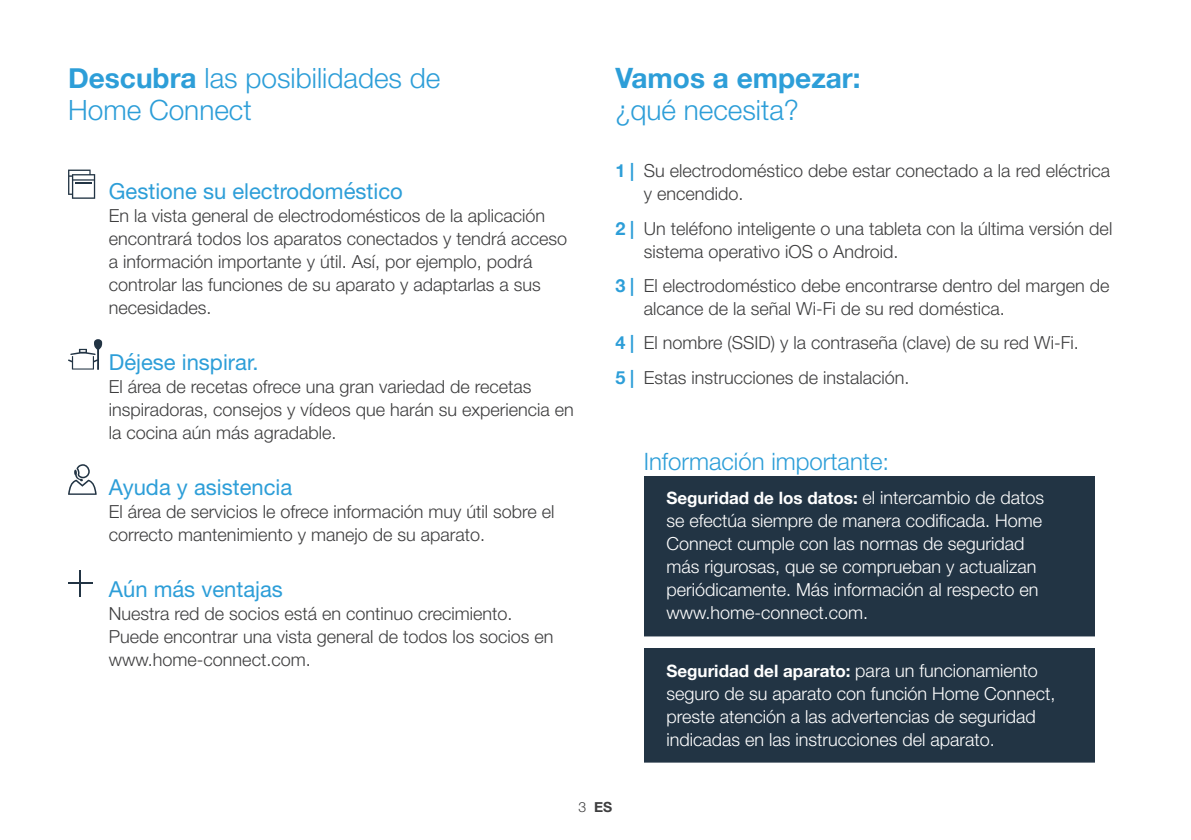
<style>
.page{position:relative;width:1191px;height:840px;background:#fff}
.page>*{position:absolute;margin:0;border:0;box-sizing:border-box;transform-origin:0 0}
.t1{font:300 28px/32px "Helvetica Neue";color:#2d9ed8}
.t2{font:700 28px "Helvetica Neue";color:#2d9ed8}
.t3{font:300 24px "Helvetica Neue";color:#2d9ed8}
.t4{font:22px "Helvetica Neue";color:#2d9ed8}
.t5{font:300 18px/23px "Helvetica Neue";color:#3e3e3f}
.t6{font:300 18px/23px "Helvetica Neue";color:#fff}
.t7{font:700 17px "Helvetica Neue";color:#fff}
.t8{font:700 14px "Helvetica Neue";color:#3e3e3f}
.s1{font-weight:700}
.s2{font-weight:700;color:#2d9ed8}
.s3{font-weight:300;font-size:18px}
.s4{font-weight:300}
</style>
<div class="page">
<div style="left:643px;top:475px;width:451px;height:166px;background:#223444"></div>
<div style="left:592px;top:636px;width:548px;height:10px;background:#fff"></div>
<div style="left:643px;top:647px;width:451px;height:120px;background:#223444"></div>
<div style="left:592px;top:762px;width:548px;height:10px;background:#fff"></div>
<svg style="left:68px;top:169px;width:27px;height:30px"></svg>
<svg style="left:68px;top:339px;width:34px;height:30px"></svg>
<svg style="left:68px;top:464px;width:29px;height:30px"></svg>
<svg style="left:80px;top:570px;width:1px;height:26px"></svg>
<hr style="left:68px;top:582px;width:25px;height:2px;background:#223444">
<h1 class="t1" style="left:68px;top:60px;width:374px"><span class="s1">Descubra</span> las posibilidades de<br>Home Connect</h1>
<p class="t4" style="left:109px;top:175px;width:295px">Gestione su electrodoméstico</p>
<p class="t5" style="left:109px;top:202px;width:460px">En la vista general de electrodomésticos de la aplicación encontrará todos los aparatos conectados y tendrá acceso a información importante y útil. Así, por ejemplo, podrá controlar las funciones de su aparato y adaptarlas a sus necesidades.</p>
<p class="t4" style="left:109px;top:346px;width:151px">Déjese inspirar.</p>
<p class="t5" style="left:109px;top:373px;width:466px">El área de recetas ofrece una gran variedad de recetas inspiradoras, consejos y vídeos que harán su experiencia en la cocina aún más agradable.</p>
<p class="t4" style="left:109px;top:471px;width:185px">Ayuda y asistencia</p>
<p class="t5" style="left:109px;top:498px;width:447px">El área de servicios le ofrece información muy útil sobre el correcto mantenimiento y manejo de su aparato.</p>
<p class="t4" style="left:109px;top:573px;width:176px">Aún más ventajas</p>
<p class="t5" style="left:109px;top:600px;width:446px">Nuestra red de socios está en continuo crecimiento.<br>Puede encontrar una vista general de todos los socios en www.home-connect.com.</p>
<h1 class="t2" style="left:615px;top:56px;width:247px">Vamos a empezar:</h1>
<h1 class="t1" style="left:615px;top:92px;width:185px">¿qué necesita?</h1>
<p class="t5" style="left:643px;top:158px;width:468px;text-indent:-28px"><span class="s2">1 |</span> Su electrodoméstico debe estar conectado a la red eléctrica y encendido.</p>
<p class="t5" style="left:643px;top:215px;width:470px;text-indent:-28px"><span class="s2">2 |</span> Un teléfono inteligente o una tableta con la última versión del sistema operativo iOS o Android.</p>
<p class="t5" style="left:643px;top:273px;width:467px;text-indent:-28px"><span class="s2">3 |</span> El electrodoméstico debe encontrarse dentro del margen de alcance de la señal Wi-Fi de su red doméstica.</p>
<p class="t5" style="left:615px;top:324px;width:465px;line-height:34.4px"><span class="s2">4 |</span> El nombre (SSID) y la contraseña (clave) de su red Wi-Fi.<br><span class="s2">5 |</span> Estas instrucciones de instalación.</p>
<h2 class="t3" style="left:643px;top:441px;width:247px">Información importante:</h2>
<p class="t7" style="left:666px;top:484px;width:379px">Seguridad de los datos: <span class="s3">el intercambio de datos</span></p>
<p class="t6" style="left:666px;top:508px;width:377px">se efectúa siempre de manera codificada. Home Connect cumple con las normas de seguridad más rigurosas, que se comprueban y actualizan periódicamente. Más información al respecto en www.home-connect.com.</p>
<p class="t7" style="left:666px;top:656px;width:373px">Seguridad del aparato: <span class="s3">para un funcionamiento</span></p>
<p class="t6" style="left:666px;top:680px;width:390px">seguro de su aparato con función Home Connect, preste atención a las advertencias de seguridad indicadas en las instrucciones del aparato.</p>
<p class="t8" style="left:578px;top:795px;width:35px"><span class="s4">3</span> ES</p>
</div>
